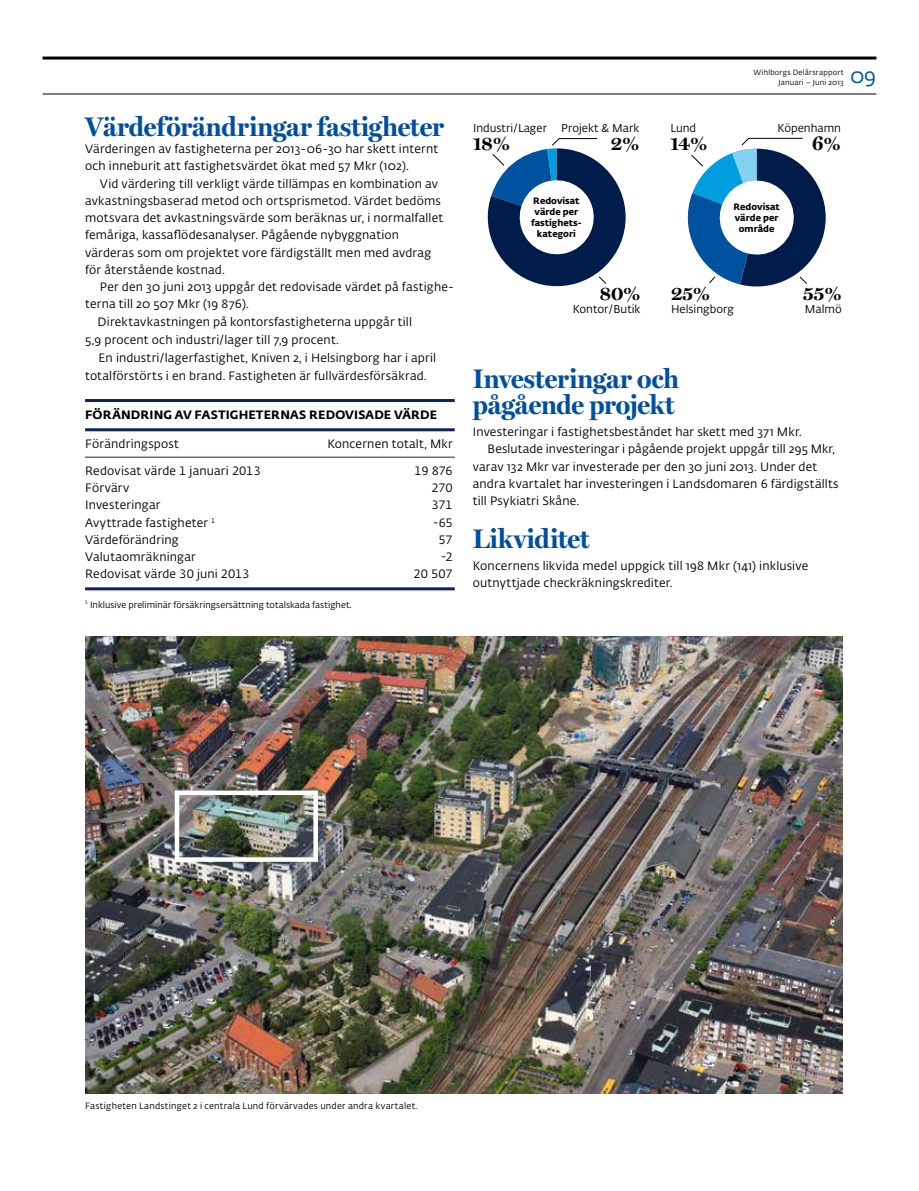
<style>
.page{position:relative;width:919px;height:1191px;background:#fff}
.page>*{position:absolute;margin:0;border:0;box-sizing:border-box;transform-origin:0 0}
.t1{font:700 27px/25.5px "Miller Display";color:#004f9f}
.t2{font:21px "Fedra Sans Alt Std";color:#00569d}
.t3{font:700 19.65px "Miller Display";color:#000}
.t4{font:12px/17.2px "Fedra Sans Alt Std";letter-spacing:.015em;color:#000}
.t5{font:700 12px "Fedra Sans Alt Std";letter-spacing:.01em;color:#000}
.t6{font:11.25px "Fedra Sans Alt Std";color:#000}
.t7{font:700 9.15px/10.9px "Fedra Sans Alt Std";color:#000;text-align:center}
.t8{font:9px "Fedra Sans Alt Std";letter-spacing:.02em;color:#000}
.t9{font:7.5px/9.8px "Fedra Sans Alt Std";letter-spacing:.025em;color:#000;text-align:right}
</style>
<div class="page">
<svg style="left:487px;top:138px;width:138px;height:148px"></svg>
<svg style="left:687px;top:137px;width:138px;height:149px"></svg>
<hr style="left:85px;top:399px;width:369px;height:3px;background:#0f2356">
<hr style="left:85px;top:428px;width:369px;height:3px;background:#0f2356">
<hr style="left:85px;top:457px;width:369px;height:1px;background:#0f2356">
<hr style="left:85px;top:587px;width:369px;height:3px;background:#0f2356">
<hr style="left:43px;top:57px;width:833px;height:3px;background:#000">
<hr style="left:43px;top:94px;width:833px;height:1px;background:#000">
<img style="left:85px;top:636px;width:757px;height:457px">
<div style="left:175px;top:790px;width:143px;height:71px;border:4px solid #fff"></div>
<h1 class="t1" style="left:85px;top:114px;width:360px">Värdeförändringar fastigheter</h1>
<p class="t4" style="left:85px;top:140px;width:354px">Värderingen av fastigheterna per 2013-06-30 har skett internt och inneburit att fastighetsvärdet ökat med 57 Mkr (102).</p>
<p class="t4" style="left:85px;top:175px;width:359px;text-indent:15px">Vid värdering till verkligt värde tillämpas en kombination av avkastningsbaserad metod och ortsprismetod. Värdet bedöms motsvara det avkastningsvärde som beräknas ur, i normalfallet femåriga, kassaflödesanalyser. Pågående nybyggnation värderas som om projektet vore färdigställt men med avdrag för återstående kostnad.</p>
<p class="t4" style="left:100px;top:278px;width:355px">Per den 30 juni 2013 uppgår det redovisade värdet på fastighe-</p>
<p class="t4" style="left:85px;top:296px;width:165px">terna till 20 507 Mkr (19 876).</p>
<p class="t4" style="left:98px;top:314px;width:316px">Direktavkastningen på kontorsfastigheterna uppgår till</p>
<p class="t4" style="left:85px;top:332px;width:255px">5,9 procent och industri/lager till 7,9 procent.</p>
<p class="t4" style="left:99px;top:350px;width:339px">En industri/lagerfastighet, Kniven 2, i Helsingborg har i april</p>
<p class="t4" style="left:85px;top:367px;width:343px">totalförstörts i en brand. Fastigheten är fullvärdesförsäkrad.</p>
<p class="t5" style="left:85px;top:407px;width:353px">FÖRÄNDRING AV FASTIGHETERNAS REDOVISADE VÄRDE</p>
<p class="t4" style="left:85px;top:436px;width:95px">Förändringspost</p>
<p class="t4" style="left:327px;top:436px;width:127px">Koncernen totalt, Mkr</p>
<p class="t4" style="left:85px;top:462px;width:177px">Redovisat värde 1 januari 2013</p>
<p class="t4" style="left:414px;top:462px;width:40px">19 876</p>
<p class="t4" style="left:85px;top:479px;width:46px">Förvärv</p>
<p class="t4" style="left:431px;top:479px;width:23px">270</p>
<p class="t4" style="left:85px;top:496px;width:77px">Investeringar</p>
<p class="t4" style="left:431px;top:496px;width:23px">371</p>
<p class="t4" style="left:85px;top:514px;width:132px">Avyttrade fastigheter <sup>1</sup></p>
<p class="t4" style="left:433px;top:514px;width:21px">-65</p>
<p class="t4" style="left:85px;top:531px;width:95px">Värdeförändring</p>
<p class="t4" style="left:438px;top:531px;width:16px">57</p>
<p class="t4" style="left:85px;top:548px;width:112px">Valutaomräkningar</p>
<p class="t4" style="left:441px;top:548px;width:14px">-2</p>
<p class="t4" style="left:85px;top:565px;width:166px">Redovisat värde 30 juni 2013</p>
<p class="t4" style="left:413px;top:565px;width:41px">20 507</p>
<p class="t8" style="left:85px;top:599px;width:268px"><sup>1.</sup> Inklusive preliminär försäkringsersättning totalskada fastighet.</p>
<p class="t6" style="left:473px;top:121px;width:75px">Industri/Lager</p>
<h3 class="t3" style="left:473px;top:132px;width:38px">18%</h3>
<p class="t6" style="left:561px;top:121px;width:80px">Projekt &amp; Mark</p>
<h3 class="t3" style="left:610px;top:132px;width:30px">2%</h3>
<p class="t6" style="left:670px;top:121px;width:27px">Lund</p>
<h3 class="t3" style="left:670px;top:132px;width:39px">14%</h3>
<p class="t9" style="left:753px;top:68px;width:92px">Wihlborgs Delårsrapport<br>Januari – Juni 2013</p>
<h2 class="t2" style="left:850px;top:63px;width:28px">09</h2>
<p class="t6" style="left:805px;top:71px;width:38px">Malmö</p>
<p class="t6" style="left:777px;top:121px;width:65px">Köpenhamn</p>
<h3 class="t3" style="left:812px;top:132px;width:30px">6%</h3>
<p class="t7" style="left:531px;top:195px;width:52px">Redovisat värde per fastighets&shy;kategori</p>
<p class="t7" style="left:733px;top:201px;width:48px">Redovisat värde per område</p>
<h3 class="t3" style="left:599px;top:281px;width:42px">80%</h3>
<p class="t6" style="left:572px;top:302px;width:69px">Kontor/Butik</p>
<h3 class="t3" style="left:671px;top:282px;width:41px">25%</h3>
<p class="t6" style="left:671px;top:303px;width:65px">Helsingborg</p>
<h3 class="t3" style="left:803px;top:282px;width:40px">55%</h3>
<p class="t6" style="left:804px;top:303px;width:38px">Malmö</p>
<h1 class="t1" style="left:472px;top:367px;width:208px">Investeringar och pågående projekt</h1>
<p class="t4" style="left:472px;top:423px;width:330px">Investeringar i fastighetsbeståndet har skett med 371 Mkr.</p>
<p class="t4" style="left:487px;top:440px;width:349px">Beslutade investeringar i pågående projekt uppgår till 295 Mkr,</p>
<p class="t4" style="left:472px;top:458px;width:346px">varav 132 Mkr var investerade per den 30 juni 2013. Under det</p>
<p class="t4" style="left:472px;top:475px;width:367px">andra kvartalet har investeringen i Landsdomaren 6 färdigställts</p>
<p class="t4" style="left:472px;top:492px;width:108px">till Psykiatri Skåne.</p>
<h1 class="t1" style="left:472px;top:526px;width:118px">Likviditet</h1>
<p class="t4" style="left:472px;top:557px;width:337px">Koncernens likvida medel uppgick till 198 Mkr (141) inklusive outnyttjade checkräkningskrediter.</p>
<p class="t8" style="left:85px;top:1100px;width:334px">Fastigheten Landstinget 2 i centrala Lund förvärvades under andra kvartalet.</p>
</div>
